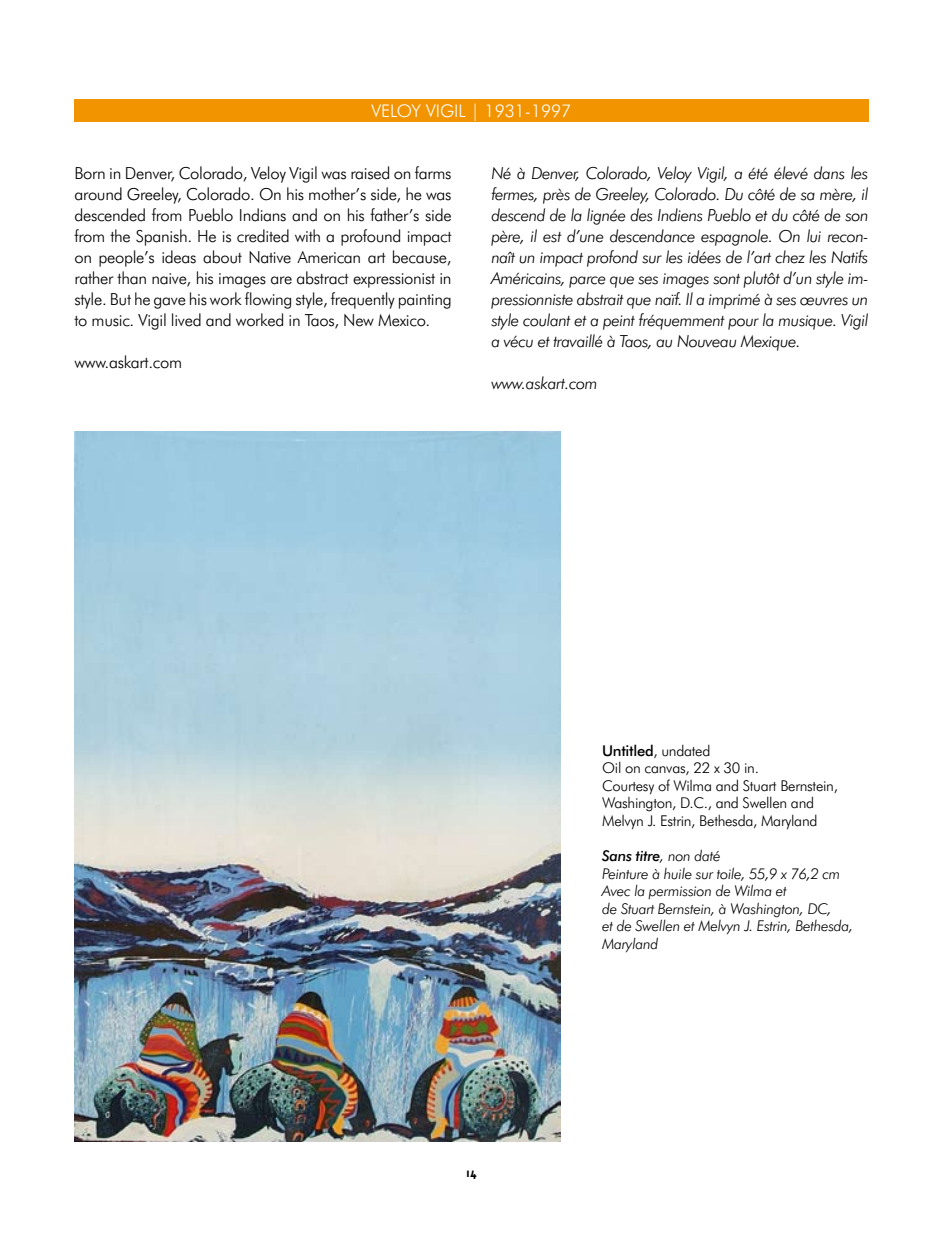
<style>
.page{position:relative;width:943px;height:1241px;background:#fff}
.page>*{position:absolute;margin:0;border:0;box-sizing:border-box;transform-origin:0 0}
.t1{font:300 17.5px "Futura BT";color:#fff}
.t2{font:italic 300 16.62px/21px "Futura BT";letter-spacing:-.03em;color:#000;text-align:justify}
.t3{font:300 16.62px/21px "Futura BT";letter-spacing:-.02em;color:#000;text-align:justify}
.t4{font:italic 300 14.88px/17.5px "Futura BT";letter-spacing:-.02em;color:#000}
.t5{font:300 14.88px/17.5px "Futura BT";letter-spacing:-.02em;color:#000}
.t6{font:700 14px "Triplex";color:#000}
.s1{font-weight:500}
</style>
<div class="page">
<img style="left:74px;top:432px;width:487px;height:709px">
<div style="left:74px;top:99px;width:794px;height:23px;background:#f29400"></div>
<p class="t1" style="left:371px;top:100px;width:201px">Veloy Vigil | 1931-1997</p>
<p class="t3" style="left:74px;top:162px;width:379px">Born in Denver, Colorado, Veloy Vigil was raised on farms around Greeley, Colorado. On his mother’s side, he was descended from Pueblo I ndians and on his father’s side from the Spanish. H e is credited with a profound impact on people’s ideas about Native American art because, rather than naive, his images are abstract expressionist in style. But he gave his work flowing style, frequently painting to music. Vigil lived and worked in Taos, New Mexico.</p>
<p class="t3" style="left:74px;top:351px;width:109px">www.askart.com</p>
<p class="t2" style="left:491px;top:162px;width:379px">Né à Denver, Colorado, Veloy Vigil, a été élevé dans les fermes, près de Greeley, Colorado. Du côté de sa mère, il descend de la lignée des Indiens Pueblo et du côté de son père, il est d’une descendance espagnole. On lui recon&shy;naît un impact profond sur les idées de l’art chez les Natifs Américains, parce que ses images sont plutôt d’un style im&shy;pressionniste abstrait que naïf. Il a imprimé à ses œuvres un style coulant et a peint fréquemment pour la musique. Vigil a vécu et travaillé à Taos, au Nouveau Mexique.</p>
<p class="t2" style="left:491px;top:372px;width:108px">www.askart.com</p>
<p class="t6" style="left:466px;top:1164px;width:6px">14</p>
<p class="t5" style="left:602px;top:741px;width:237px"><span class="s1">Untitled</span>, undated<br>Oil on canvas, 22 x 30 in.<br>Courtesy of Wilma and Stuart Bernstein,<br>Washington, D.C., and Swellen and<br>Melvyn J. Estrin, Bethesda, Maryland</p>
<p class="t4" style="left:602px;top:846px;width:253px"><span class="s1">Sans titre</span>, non daté<br>Peinture à huile sur toile, 55,9 x 76,2 cm<br>Avec la permission de Wilma et<br>de Stuart Bernstein, à Washington, DC,<br>et de Swellen et Melvyn J. Estrin, Bethesda,<br>Maryland</p>
</div>
